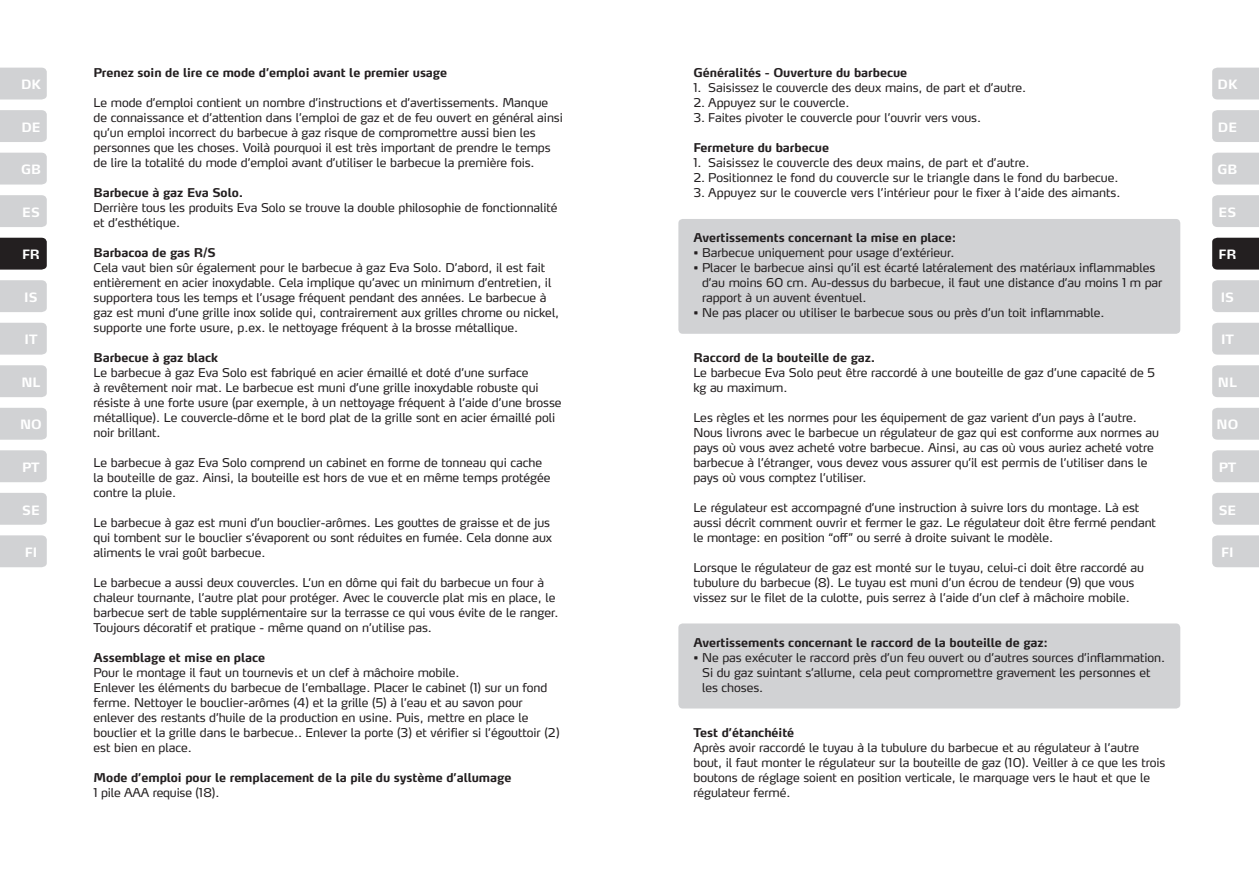
<style>
.page{position:relative;width:1259px;height:893px;background:#fff}
.page>*{position:absolute;margin:0;border:0;box-sizing:border-box;transform-origin:0 0}
.t1{font:700 12.75px "Max LF";color:#fff}
.t2{font:12px/15px "Max LF";letter-spacing:-.005em;color:#231f20}
.t3{font:700 12px "Max LF";letter-spacing:-.005em;color:#231f20}
</style>
<div class="page">
<div style="left:1212px;top:408px;width:47px;height:32px;background:#d1d2d4"></div>
<div style="left:1212px;top:365px;width:47px;height:32px;background:#d1d2d4"></div>
<div style="left:1212px;top:323px;width:47px;height:32px;background:#d1d2d4"></div>
<div style="left:1212px;top:280px;width:47px;height:32px;background:#d1d2d4"></div>
<div style="left:1212px;top:238px;width:47px;height:32px;background:#231f20"></div>
<div style="left:1212px;top:195px;width:47px;height:32px;background:#d1d2d4"></div>
<div style="left:1212px;top:153px;width:47px;height:32px;background:#d1d2d4"></div>
<div style="left:1212px;top:110px;width:47px;height:32px;background:#d1d2d4"></div>
<svg style="left:1212px;top:68px;width:47px;height:31px"></svg>
<div style="left:1212px;top:535px;width:47px;height:32px;background:#d1d2d4"></div>
<div style="left:1212px;top:493px;width:47px;height:32px;background:#d1d2d4"></div>
<div style="left:1212px;top:450px;width:47px;height:32px;background:#d1d2d4"></div>
<div style="left:0;top:408px;width:47px;height:32px;background:#d1d2d4"></div>
<div style="left:0;top:365px;width:47px;height:32px;background:#d1d2d4"></div>
<div style="left:0;top:323px;width:47px;height:32px;background:#d1d2d4"></div>
<div style="left:0;top:280px;width:47px;height:32px;background:#d1d2d4"></div>
<div style="left:0;top:238px;width:47px;height:32px;background:#231f20"></div>
<div style="left:0;top:195px;width:47px;height:32px;background:#d1d2d4"></div>
<div style="left:0;top:153px;width:47px;height:32px;background:#d1d2d4"></div>
<div style="left:0;top:110px;width:47px;height:32px;background:#d1d2d4"></div>
<svg style="left:0;top:68px;width:47px;height:31px"></svg>
<div style="left:0;top:535px;width:47px;height:32px;background:#d1d2d4"></div>
<div style="left:0;top:493px;width:47px;height:32px;background:#d1d2d4"></div>
<div style="left:0;top:450px;width:47px;height:32px;background:#d1d2d4"></div>
<div style="left:678px;top:623px;width:502px;height:85px;background:#d1d2d4;border-radius:4px"></div>
<div style="left:678px;top:219px;width:502px;height:115px;background:#d1d2d4;border-radius:4px"></div>
<p class="t1" style="left:21px;top:76px;width:21px">DK</p>
<p class="t1" style="left:21px;top:119px;width:21px">DE</p>
<p class="t1" style="left:21px;top:162px;width:21px">GB</p>
<p class="t1" style="left:22px;top:204px;width:19px">ES</p>
<p class="t1" style="left:22px;top:247px;width:19px">FR</p>
<p class="t1" style="left:24px;top:289px;width:15px">IS</p>
<p class="t1" style="left:25px;top:332px;width:14px">IT</p>
<p class="t1" style="left:21px;top:374px;width:21px">NL</p>
<p class="t1" style="left:20px;top:417px;width:23px">NO</p>
<p class="t1" style="left:22px;top:459px;width:19px">PT</p>
<p class="t1" style="left:22px;top:502px;width:19px">SE</p>
<p class="t1" style="left:25px;top:544px;width:14px">FI</p>
<p class="t3" style="left:94px;top:65px;width:355px">Prenez soin de lire ce mode d’emploi avant le premier usage</p>
<p class="t2" style="left:94px;top:95px;width:471px">Le mode d’emploi contient un nombre d’instructions et d’avertissements. Manque de connaissance et d’attention dans l’emploi de gaz et de feu ouvert en général ainsi qu’un emploi incorrect du barbecue à gaz risque de compromettre aussi bien les personnes que les choses. Voilà pourquoi il est très important de prendre le temps de lire la totalité du mode d’emploi avant d’utiliser le barbecue la première fois.</p>
<p class="t3" style="left:94px;top:185px;width:151px">Barbecue à gaz Eva Solo.</p>
<p class="t2" style="left:94px;top:200px;width:466px">Derrière tous les produits Eva Solo se trouve la double philosophie de fonctionnalité et d’esthétique.</p>
<p class="t3" style="left:94px;top:245px;width:124px">Barbacoa de gas R/S</p>
<p class="t2" style="left:94px;top:260px;width:467px">Cela vaut bien sûr également pour le barbecue à gaz Eva Solo. D’abord, il est fait entièrement en acier inoxydable. Cela implique qu’avec un minimum d’entretien, il supportera tous les temps et l’usage fréquent pendant des années. Le barbecue à gaz est muni d’une grille inox solide qui, contrairement aux grilles chrome ou nickel, supporte une forte usure, p.ex. le nettoyage fréquent à la brosse métallique.</p>
<p class="t3" style="left:94px;top:350px;width:126px">Barbecue à gaz black</p>
<p class="t2" style="left:94px;top:365px;width:469px">Le barbecue à gaz Eva Solo est fabriqué en acier émaillé et doté d’une surface<br>à revêtement noir mat. Le barbecue est muni d’une grille inoxydable robuste qui résiste à une forte usure (par exemple, à un nettoyage fréquent à l’aide d’une brosse métallique). Le couvercle-dôme et le bord plat de la grille sont en acier émaillé poli noir brillant.</p>
<p class="t2" style="left:94px;top:455px;width:458px">Le barbecue à gaz Eva Solo comprend un cabinet en forme de tonneau qui cache la bouteille de gaz. Ainsi, la bouteille est hors de vue et en même temps protégée contre la pluie.</p>
<p class="t2" style="left:94px;top:515px;width:460px">Le barbecue à gaz est muni d’un bouclier-arômes. Les gouttes de graisse et de jus qui tombent sur le bouclier s’évaporent ou sont réduites en fumée. Cela donne aux aliments le vrai goût barbecue.</p>
<p class="t2" style="left:94px;top:575px;width:466px">Le barbecue a aussi deux couvercles. L’un en dôme qui fait du barbecue un four à chaleur tournante, l’autre plat pour protéger. Avec le couvercle plat mis en place, le barbecue sert de table supplémentaire sur la terrasse ce qui vous évite de le ranger.<br>Toujours décoratif et pratique - même quand on n’utilise pas.</p>
<p class="t3" style="left:94px;top:650px;width:173px">Assemblage et mise en place</p>
<p class="t2" style="left:94px;top:665px;width:467px">Pour le montage il faut un tournevis et un clef à mâchoire mobile.<br>Enlever les éléments du barbecue de l’emballage. Placer le cabinet (1) sur un fond ferme. Nettoyer le bouclier-arômes (4) et la grille (5) à l’eau et au savon pour enlever des restants d’huile de la production en usine. Puis, mettre en place le bouclier et la grille dans le barbecue.. Enlever la porte (3) et vérifier si l’égouttoir (2) est bien en place.</p>
<p class="t3" style="left:94px;top:770px;width:419px">Mode d’emploi pour le remplacement de la pile du système d’allumage</p>
<p class="t2" style="left:94px;top:785px;width:127px">1 pile AAA requise (18).</p>
<p class="t3" style="left:693px;top:65px;width:215px">Généralités - Ouverture du barbecue</p>
<p class="t2" style="left:693px;top:80px;width:334px">1. Saisissez le couvercle des deux mains, de part et d’autre.</p>
<p class="t2" style="left:693px;top:95px;width:158px">2. Appuyez sur le couvercle.</p>
<p class="t2" style="left:693px;top:110px;width:289px">3. Faites pivoter le couvercle pour l’ouvrir vers vous.</p>
<p class="t3" style="left:693px;top:140px;width:137px">Fermeture du barbecue</p>
<p class="t2" style="left:693px;top:155px;width:338px">1. Saisissez le couvercle des deux mains, de part et d’autre.</p>
<p class="t2" style="left:693px;top:170px;width:427px">2. Positionnez le fond du couvercle sur le triangle dans le fond du barbecue.</p>
<p class="t2" style="left:693px;top:185px;width:428px">3. Appuyez sur le couvercle vers l’intérieur pour le fixer à l’aide des aimants.</p>
<p class="t3" style="left:693px;top:230px;width:264px">Avertissements concernant la mise en place:</p>
<p class="t2" style="left:693px;top:245px;width:263px">• Barbecue uniquement pour usage d’extérieur.</p>
<p class="t2" style="left:702px;top:260px;width:462px;text-indent:-9px">• Placer le barbecue ainsi qu’il est écarté latéralement des matériaux inflammables d’au moins 60 cm. Au-dessus du barbecue, il faut une distance d’au moins 1 m par rapport à un auvent éventuel.</p>
<p class="t2" style="left:693px;top:305px;width:412px">• Ne pas placer ou utiliser le barbecue sous ou près d’un toit inflammable.</p>
<p class="t3" style="left:693px;top:350px;width:184px">Raccord de la bouteille de gaz.</p>
<p class="t2" style="left:693px;top:365px;width:463px">Le barbecue Eva Solo peut être raccordé à une bouteille de gaz d’une capacité de 5 kg au maximum.</p>
<p class="t2" style="left:693px;top:410px;width:467px">Les règles et les normes pour les équipement de gaz varient d’un pays à l’autre.<br>Nous livrons avec le barbecue un régulateur de gaz qui est conforme aux normes au pays où vous avez acheté votre barbecue. Ainsi, au cas où vous auriez acheté votre barbecue à l’étranger, vous devez vous assurer qu’il est permis de l’utiliser dans le pays où vous comptez l’utiliser.</p>
<p class="t2" style="left:693px;top:500px;width:464px">Le régulateur est accompagné d’une instruction à suivre lors du montage. Là est aussi décrit comment ouvrir et fermer le gaz. Le régulateur doit être fermé pendant le montage: en position “off” ou serré à droite suivant le modèle.</p>
<p class="t2" style="left:693px;top:560px;width:452px">Lorsque le régulateur de gaz est monté sur le tuyau, celui-ci doit être raccordé au tubulure du barbecue (8). Le tuyau est muni d’un écrou de tendeur (9) que vous vissez sur le filet de la culotte, puis serrez à l’aide d’un clef à mâchoire mobile.</p>
<p class="t3" style="left:693px;top:635px;width:356px">Avertissements concernant le raccord de la bouteille de gaz:</p>
<p class="t2" style="left:702px;top:650px;width:465px;text-indent:-9px">• Ne pas exécuter le raccord près d’un feu ouvert ou d’autres sources d’inflammation.<br>Si du gaz suintant s’allume, cela peut compromettre gravement les personnes et les choses.</p>
<p class="t3" style="left:693px;top:725px;width:102px">Test d’étanchéité</p>
<p class="t2" style="left:693px;top:740px;width:473px">Après avoir raccordé le tuyau à la tubulure du barbecue et au régulateur à l’autre bout, il faut monter le régulateur sur la bouteille de gaz (10). Veiller à ce que les trois boutons de réglage soient en position verticale, le marquage vers le haut et que le régulateur fermé.</p>
<p class="t1" style="left:1217px;top:76px;width:21px">DK</p>
<p class="t1" style="left:1218px;top:119px;width:21px">DE</p>
<p class="t1" style="left:1217px;top:162px;width:21px">GB</p>
<p class="t1" style="left:1218px;top:204px;width:19px">ES</p>
<p class="t1" style="left:1218px;top:247px;width:19px">FR</p>
<p class="t1" style="left:1220px;top:289px;width:15px">IS</p>
<p class="t1" style="left:1221px;top:332px;width:14px">IT</p>
<p class="t1" style="left:1218px;top:374px;width:21px">NL</p>
<p class="t1" style="left:1216px;top:417px;width:23px">NO</p>
<p class="t1" style="left:1218px;top:459px;width:19px">PT</p>
<p class="t1" style="left:1218px;top:502px;width:19px">SE</p>
<p class="t1" style="left:1221px;top:544px;width:14px">FI</p>
</div>
